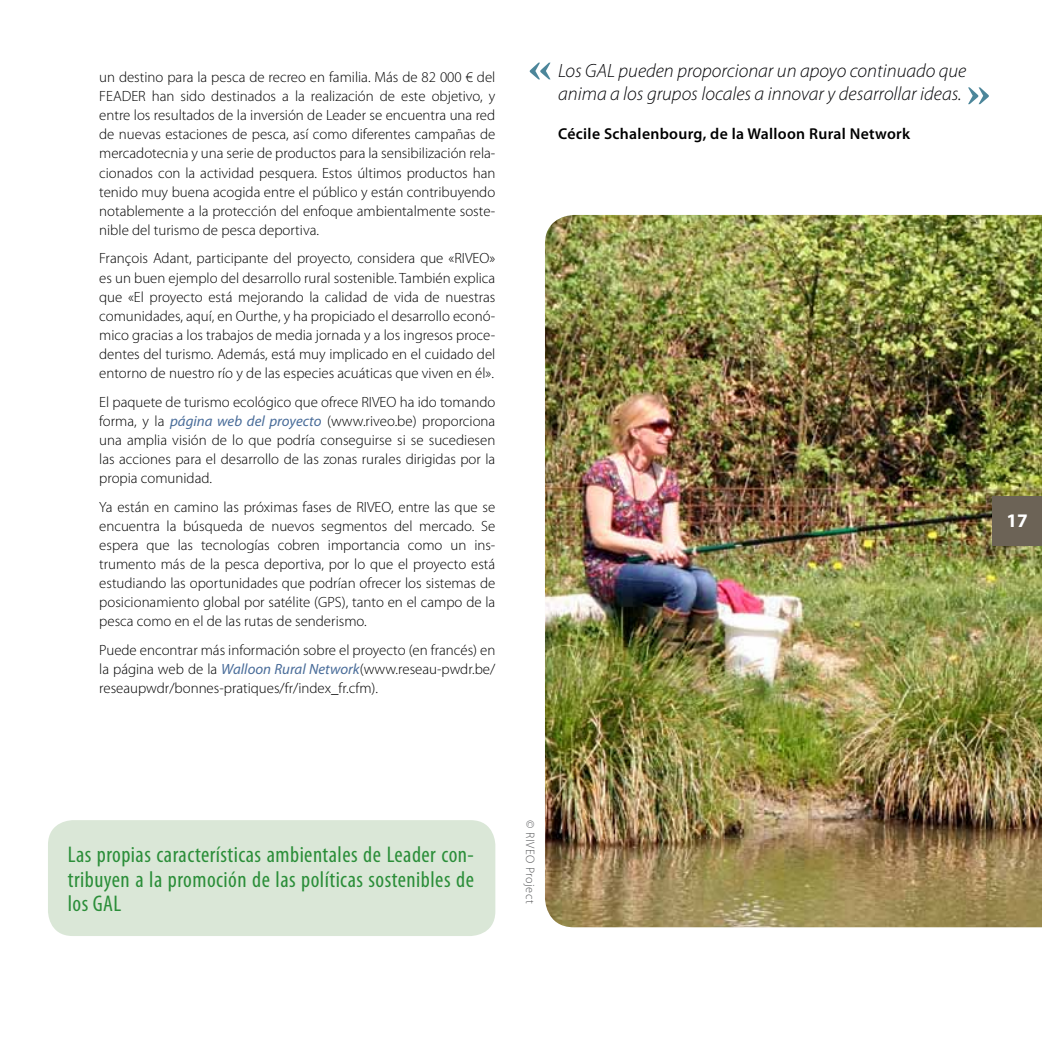
<style>
.page{position:relative;width:1042px;height:1042px;background:#fff}
.page>*{position:absolute;margin:0;border:0;box-sizing:border-box;transform-origin:0 0}
.t1{font:700 52.5px "Nimbus Rom DGR";color:#4c869a}
.t2{font:condensed 22.75px/24.5px "Myriad Pro";letter-spacing:.02em;color:#2b8e39;text-align:justify}
.t3{font:italic 300 19.25px/22.8px "Myriad Pro";color:#060609}
.t4{font:700 19.25px "Myriad Pro";color:#fff}
.t5{font:600 15.75px "Myriad Pro";letter-spacing:.02em;color:#000}
.t6{font:300 14.88px/19.1px "Myriad Pro";color:#000;text-align:justify}
.t7{font:300 12.25px "Myriad Pro";letter-spacing:.04em;color:#58595b}
.s1{font-weight:400;font-style:italic;color:#496c99}
</style>
<div class="page">
<div style="left:48px;top:820px;width:447px;height:116px;background:#dae7d7;border-radius:25px"></div>
<img style="left:545px;top:215px;width:497px;height:712px">
<div style="left:992px;top:496px;width:50px;height:50px;background:#6c6356"></div>
<p class="t6" style="left:99px;top:68px;width:398px">un destino para la pesca de recreo en familia. Más de 82 000 € del FEADER han sido destinados a la realización de este objetivo, y entre los resultados de la inversión de Leader se encuentra una red de nuevas estaciones de pesca, así como diferentes campañas de mercadotecnia y una serie de productos para la sensibilización rela&shy;cionados con la actividad pesquera. Estos últimos productos han tenido muy buena acogida entre el público y están contribuyendo notablemente a la protección del enfoque ambientalmente soste&shy;nible del turismo de pesca deportiva.</p>
<p class="t6" style="left:99px;top:249px;width:398px">François Adant, participante del proyecto, considera que «RIVEO» es un buen ejemplo del desarrollo rural sostenible. También explica que «El proyecto está mejorando la calidad de vida de nuestras comunidades, aquí, en Ourthe, y ha propiciado el desarrollo econó&shy;mico gracias a los trabajos de media jornada y a los ingresos proce&shy;dentes del turismo. Además, está muy implicado en el cuidado del entorno de nuestro río y de las especies acuáticas que viven en él».</p>
<p class="t6" style="left:99px;top:392px;width:398px">El paquete de turismo ecológico que ofrece RIVEO ha ido tomando forma, y la <span class="s1">página web del proyecto</span> (www.riveo.be) proporciona una amplia visión de lo que podría conseguirse si se sucediesen las acciones para el desarrollo de las zonas rurales dirigidas por la propia comunidad.</p>
<p class="t6" style="left:99px;top:497px;width:398px">Ya están en camino las próximas fases de RIVEO, entre las que se encuentra la búsqueda de nuevos segmentos del mercado. Se espera que las tecnologías cobren importancia como un ins&shy;trumento más de la pesca deportiva, por lo que el proyecto está estudiando las oportunidades que podrían ofrecer los sistemas de posicionamiento global por satélite (GPS), tanto en el campo de la pesca como en el de las rutas de senderismo.</p>
<p class="t6" style="left:99px;top:640px;width:398px">Puede encontrar más información sobre el proyecto (en francés) en la página web de la <span class="s1">Walloon Rural Network</span>(www.reseau-pwdr.be/ reseaupwdr/bonnes-pratiques/fr/index_fr.cfm).</p>
<h1 class="t1" style="left:552px;top:104px;width:26px;rotate:-180deg">»</h1>
<p class="t3" style="left:558px;top:60px;width:410px">Los GAL pueden proporcionar un apoyo continuado que anima a los grupos locales a innovar y desarrollar ideas.</p>
<p class="t5" style="left:558px;top:124px;width:354px">Cécile Schalenbourg, de la Walloon Rural Network</p>
<h1 class="t1" style="left:990px;top:129px;width:26px;rotate:-180deg">«</h1>
<p class="t4" style="left:1006px;top:508px;width:23px">17</p>
<h2 class="t2" style="left:68px;top:842px;width:408px">Las propias características ambientales de Leader con&shy;tribuyen a la promoción de las políticas sostenibles de los GAL</h2>
<p class="t7" style="left:537px;top:820px;width:85px;rotate:90deg">© RIVEO Project</p>
</div>
